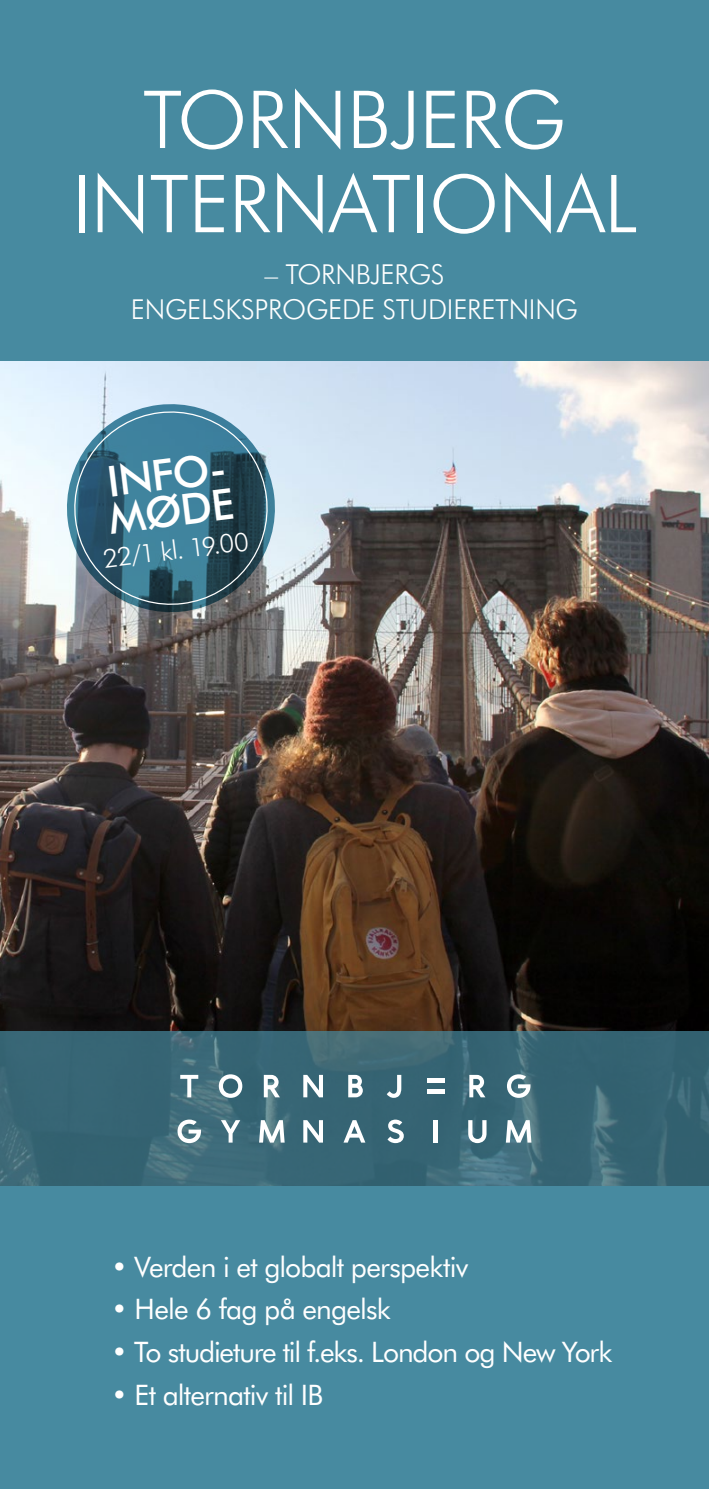
<style>
.page{position:relative;width:709px;height:1489px;background:#fff}
.page>*{position:absolute;margin:0;border:0;box-sizing:border-box;transform-origin:0 0}
.t1{font:300 80px/84.2px "Futura BT";letter-spacing:-.01em;color:#fff;text-align:center}
.t2{font:500 42.75px/37px "Futura BT";color:#fff}
.t3{font:28.25px "Futura BT";letter-spacing:-.03em;color:#fff}
.t4{font:300 27.5px/35px "Futura BT";letter-spacing:-.01em;color:#fff;text-align:center}
.t5{font:300 25.75px "Futura BT";color:#fff}
</style>
<div class="page">
<div style="left:0;top:0;width:709px;height:1488px;background:#478aa0"></div>
<img style="left:0;top:361px;width:709px;height:670px">
<svg style="left:0;top:1031px;width:709px;height:154px;background:#396675"></svg>
<svg style="left:180px;top:1074px;width:18px;height:23px"></svg>
<svg style="left:219px;top:1074px;width:23px;height:23px"></svg>
<svg style="left:264px;top:1074px;width:16px;height:23px"></svg>
<svg style="left:303px;top:1074px;width:20px;height:23px"></svg>
<svg style="left:348px;top:1074px;width:15px;height:23px"></svg>
<svg style="left:387px;top:1074px;width:14px;height:23px"></svg>
<svg style="left:469px;top:1074px;width:16px;height:23px"></svg>
<svg style="left:507px;top:1074px;width:23px;height:23px"></svg>
<svg style="left:177px;top:1119px;width:24px;height:24px"></svg>
<svg style="left:221px;top:1120px;width:19px;height:22px"></svg>
<svg style="left:259px;top:1120px;width:26px;height:22px"></svg>
<svg style="left:303px;top:1120px;width:20px;height:22px"></svg>
<svg style="left:343px;top:1120px;width:22px;height:22px"></svg>
<svg style="left:387px;top:1119px;width:17px;height:24px"></svg>
<svg style="left:468px;top:1120px;width:18px;height:22px"></svg>
<svg style="left:506px;top:1120px;width:25px;height:22px"></svg>
<hr style="left:427px;top:1089px;width:17px;height:4px;background:#fff">
<hr style="left:427px;top:1078px;width:17px;height:4px;background:#fff">
<div style="left:433px;top:1120px;width:5px;height:22px;background:#fff"></div>
<svg style="left:61px;top:398px;width:220px;height:220px;background:#c3ced6"></svg>
<svg style="left:69px;top:406px;width:204px;height:204px"></svg>
<h1 class="t1" style="left:72px;top:77px;width:566px">TORNBJERG<br>INTERNATIONAL</h1>
<p class="t4" style="left:131px;top:256px;width:448px">– TORNBJERGS<br>ENGELSKSPROGEDE STUDIERETNING</p>
<h2 class="t2" style="left:102px;top:463px;width:128px;rotate:-7deg">INFO-<br>MØDE</h2>
<p class="t5" style="left:101px;top:543px;width:148px;rotate:-7deg">22/1 kl. 19.00</p>
<p class="t3" style="left:111px;top:1249px;width:358px">• Verden i et globalt perspektiv</p>
<p class="t3" style="left:111px;top:1291px;width:281px">• Hele 6 fag på engelsk</p>
<p class="t3" style="left:111px;top:1334px;width:502px">• To studieture til f.eks. London og New York</p>
<p class="t3" style="left:111px;top:1377px;width:214px">• Et alternativ til IB</p>
</div>
